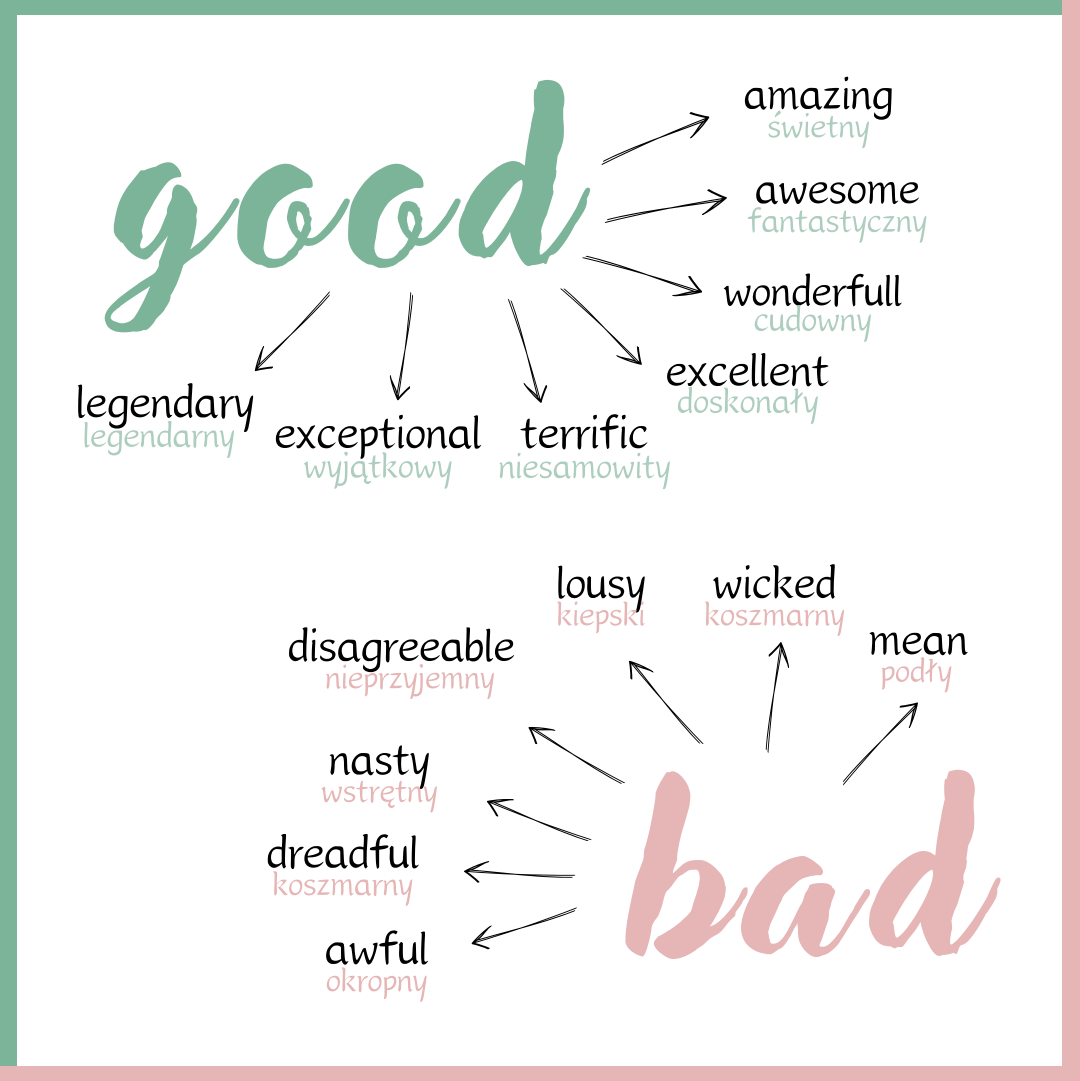
<style>
.page{position:relative;width:1080px;height:1081px;background:#fff}
.page>*{position:absolute;margin:0;border:0;box-sizing:border-box;transform-origin:0 0}
.t1{font:239.4px "Adlery Pro";color:#7cb49a}
.t2{font:239.4px "Adlery Pro";color:#e6b5b5}
.t3{font:72px "Canva Qinfu Calligraphy";color:#000}
.t4{font:71.1px "Canva Qinfu Calligraphy";color:#000}
.t5{font:69.9px "Canva Qinfu Calligraphy";color:#000}
.t6{font:67.2px "Canva Qinfu Calligraphy";color:#000}
.t7{font:54.6px "Canva Qinfu Calligraphy";color:#adcdbe}
.t8{font:54.3px "Canva Qinfu Calligraphy";color:#adcdbe}
.t9{font:52.8px "Canva Qinfu Calligraphy";color:#adcdbe}
.t10{font:51.6px "Canva Qinfu Calligraphy";color:#e6b5b5}
</style>
<div class="page">
<svg style="left:601px;top:112px;width:109px;height:53px"></svg>
<svg style="left:604px;top:189px;width:123px;height:34px"></svg>
<svg style="left:507px;top:255px;width:196px;height:148px"></svg>
<svg style="left:389px;top:292px;width:24px;height:109px"></svg>
<svg style="left:254px;top:291px;width:76px;height:81px"></svg>
<svg style="left:471px;top:907px;width:106px;height:43px"></svg>
<svg style="left:464px;top:861px;width:112px;height:22px"></svg>
<svg style="left:487px;top:660px;width:217px;height:181px"></svg>
<svg style="left:765px;top:642px;width:24px;height:111px"></svg>
<svg style="left:843px;top:702px;width:75px;height:84px"></svg>
<div style="left:0;top:0;width:17px;height:1080px;background:#7cb49a"></div>
<div style="left:0;top:0;width:1080px;height:15px;background:#7cb49a"></div>
<div style="left:1062px;top:0;width:18px;height:1080px;background:#e6b5b5"></div>
<div style="left:0;top:1066px;width:1080px;height:14px;background:#e6b5b5"></div>
<p class="t1" style="left:116px;top:68px;width:455px">good</p>
<p class="t5" style="left:744px;top:62px;width:151px">amazing</p>
<p class="t9" style="left:767px;top:102px;width:104px">świetny</p>
<p class="t5" style="left:755px;top:156px;width:166px">awesome</p>
<p class="t9" style="left:747px;top:196px;width:181px">fantastyczny</p>
<p class="t6" style="left:723px;top:260px;width:180px">wonderfull</p>
<p class="t8" style="left:754px;top:294px;width:120px">cudowny</p>
<p class="t3" style="left:76px;top:369px;width:180px">legendary</p>
<p class="t7" style="left:83px;top:410px;width:153px">legendarny</p>
<p class="t3" style="left:274px;top:399px;width:209px">exceptional</p>
<p class="t7" style="left:303px;top:441px;width:150px">wyjątkowy</p>
<p class="t3" style="left:666px;top:337px;width:165px">excellent</p>
<p class="t7" style="left:677px;top:376px;width:143px">doskonały</p>
<p class="t3" style="left:521px;top:399px;width:130px">terrific</p>
<p class="t7" style="left:499px;top:441px;width:174px">niesamowity</p>
<p class="t4" style="left:288px;top:613px;width:229px">disagreeable</p>
<p class="t10" style="left:325px;top:653px;width:171px">nieprzyjemny</p>
<p class="t4" style="left:329px;top:726px;width:102px">nasty</p>
<p class="t10" style="left:321px;top:767px;width:118px">wstrętny</p>
<p class="t4" style="left:266px;top:819px;width:154px">dreadful</p>
<p class="t10" style="left:273px;top:860px;width:142px">koszmarny</p>
<p class="t4" style="left:325px;top:915px;width:105px">awful</p>
<p class="t10" style="left:326px;top:956px;width:103px">okropny</p>
<p class="t4" style="left:556px;top:550px;width:91px">lousy</p>
<p class="t10" style="left:557px;top:590px;width:90px">kiepski</p>
<p class="t4" style="left:713px;top:550px;width:125px">wicked</p>
<p class="t10" style="left:704px;top:590px;width:142px">koszmarny</p>
<p class="t4" style="left:869px;top:606px;width:101px">mean</p>
<p class="t10" style="left:881px;top:647px;width:73px">podły</p>
<p class="t2" style="left:628px;top:758px;width:353px">bad</p>
</div>
